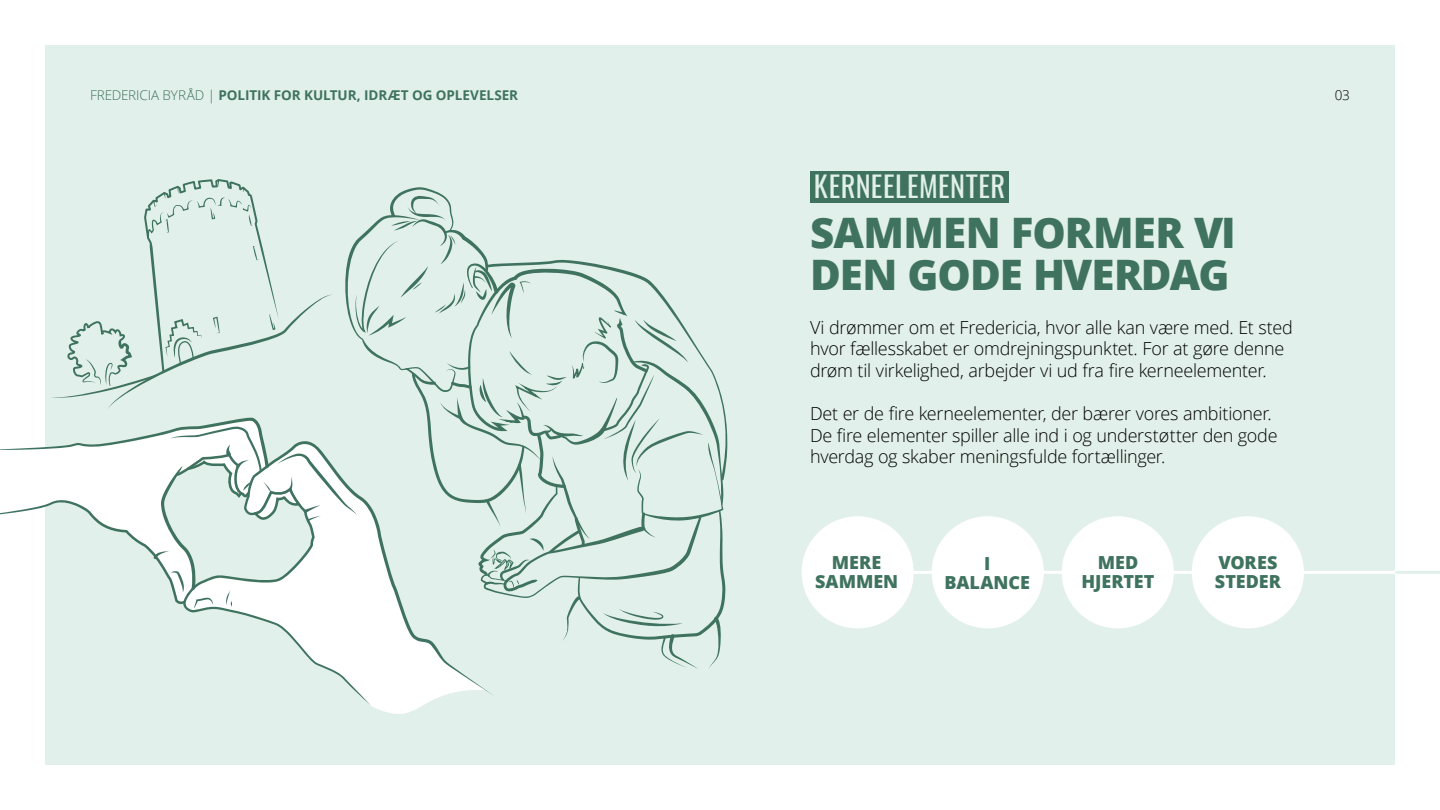
<style>
.page{position:relative;width:1440px;height:810px;background:#fff}
.page>*{position:absolute;margin:0;border:0;box-sizing:border-box;transform-origin:0 0}
.FK_Rubrik_Screen{font:800 42px/42px "Open Sans";letter-spacing:-.02em;color:#3f735f}
.FK_Rubrik_Temaboks{font:28.35px "Oswald";letter-spacing:.02em;color:#e1f0ea}
.FK_brød{font:300 18px/21.6px "Open Sans";letter-spacing:-.015em;color:#000}
.FK_brød-2{font:800 18px/18.8px "Open Sans";color:#3f735f;text-align:center}
.t1{font:700 13.5px "Open Sans";letter-spacing:-.01em;color:#3f735f}
.t2{font:300 13.5px "Open Sans";color:#000}
.s1{font-weight:300}
</style>
<div class="page">
<div style="left:45px;top:45px;width:1350px;height:720px;background:#e1f0ea"></div>
<svg style="left:326px;top:669px;width:167px;height:36px;fill:#fff"></svg>
<svg style="left:0;top:179px;width:726px;height:490px"></svg>
<div style="left:810px;top:171px;width:198px;height:31px;background:#3f735f"></div>
<div style="left:802px;top:516px;width:112px;height:112px;background:#fff;border-radius:50%"></div>
<div style="left:932px;top:516px;width:112px;height:112px;background:#fff;border-radius:50%"></div>
<div style="left:1062px;top:516px;width:112px;height:112px;background:#fff;border-radius:50%"></div>
<div style="left:1192px;top:516px;width:112px;height:112px;background:#fff;border-radius:50%"></div>
<hr style="left:851px;top:571px;width:544px;height:3px;background:#fff">
<hr style="left:1396px;top:571px;width:44px;height:3px;background:#e1f0ea">
<p class="t1" style="left:90px;top:85px;width:430px"><span class="s1">FREDERICIA BYRÅD |</span> POLITIK FOR KULTUR, IDRÆT OG OPLEVELSER</p>
<p class="t2" style="left:1335px;top:85px;width:17px">03</p>
<p class="FK_Rubrik_Temaboks" style="left:814px;top:167px;width:193px">KERNEELEMENTER</p>
<p class="FK_Rubrik_Screen" style="left:810px;top:209px;width:427px">SAMMEN FORMER VI<br>DEN GODE HVERDAG</p>
<p class="FK_brød" style="left:810px;top:316px;width:484px">Vi drømmer om et Fredericia, hvor alle kan være med. Et sted hvor fællesskabet er omdrejningspunktet. For at gøre denne drøm til virkelighed, arbejder vi ud fra fire kerneelementer.</p>
<p class="FK_brød" style="left:810px;top:402px;width:469px">Det er de fire kerneelementer, der bærer vores ambitioner.<br>De fire elementer spiller alle ind i og understøtter den gode hverdag og skaber meningsfulde fortællinger.</p>
<p class="FK_brød-2" style="left:815px;top:553px;width:85px">MERE<br>SAMMEN</p>
<p class="FK_brød-2" style="left:945px;top:553px;width:87px">I<br>BALANCE</p>
<p class="FK_brød-2" style="left:1081px;top:553px;width:75px">MED<br>HJERTET</p>
<p class="FK_brød-2" style="left:1215px;top:553px;width:68px;text-align:left">VORES<br>STEDER</p>
</div>
